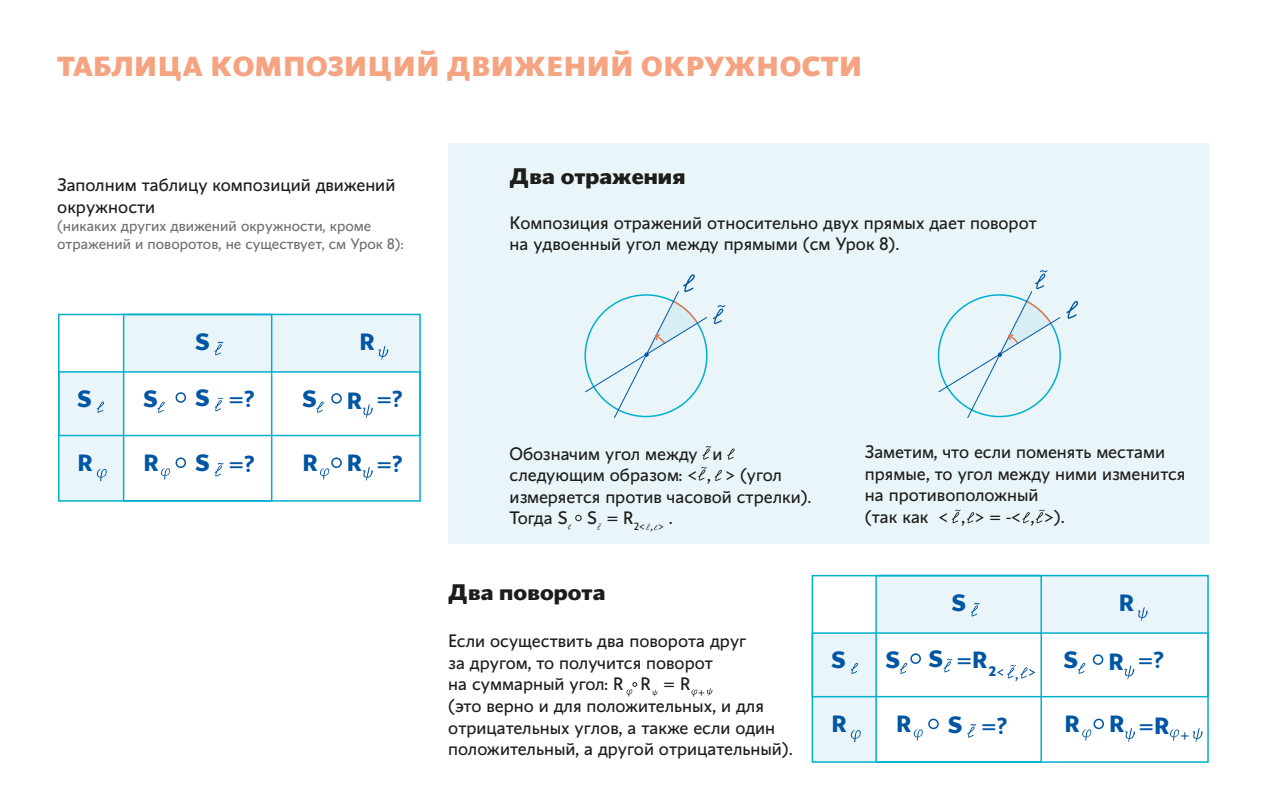
<style>
.page{position:relative;width:1263px;height:804px;background:#fff}
.page>*{position:absolute;margin:0;border:0;box-sizing:border-box;transform-origin:0 0}
.t1{font:800 27.45px "Conqueror Sans";color:#f5a380}
.t2{font:700 23.55px "Conqueror Sans";color:#0056a2}
.t3{font:800 22.5px "Conqueror Sans";color:#1d1d1b}
.t4{font:18px/21.6px "Conqueror Sans";color:#1d1d1b}
.t5{font:15px/18px "Conqueror Sans";color:#706f6f}
.t6{font:700 13.65px "Conqueror Sans";color:#0056a2}
</style>
<div class="page">
<div style="left:448px;top:143px;width:760px;height:401px;background:#eaf5f9"></div>
<div style="left:124px;top:313px;width:296px;height:59px;background:#eaf5f9"></div>
<div style="left:59px;top:372px;width:65px;height:129px;background:#eaf5f9"></div>
<svg style="left:96px;top:468px;width:11px;height:13px"></svg>
<svg style="left:161px;top:468px;width:10px;height:12px"></svg>
<svg style="left:320px;top:468px;width:9px;height:12px"></svg>
<svg style="left:378px;top:346px;width:11px;height:14px"></svg>
<svg style="left:363px;top:467px;width:10px;height:14px"></svg>
<svg style="left:363px;top:404px;width:10px;height:14px"></svg>
<svg style="left:97px;top:401px;width:7px;height:12px"></svg>
<svg style="left:157px;top:401px;width:8px;height:12px"></svg>
<svg style="left:316px;top:401px;width:8px;height:12px"></svg>
<svg style="left:214px;top:341px;width:10px;height:14px"></svg>
<svg style="left:214px;top:398px;width:9px;height:13px"></svg>
<svg style="left:702px;top:446px;width:9px;height:14px"></svg>
<svg style="left:698px;top:467px;width:9px;height:14px"></svg>
<svg style="left:952px;top:510px;width:9px;height:13px"></svg>
<svg style="left:1036px;top:510px;width:9px;height:13px"></svg>
<svg style="left:597px;top:523px;width:4px;height:7px"></svg>
<svg style="left:727px;top:448px;width:8px;height:12px"></svg>
<svg style="left:714px;top:470px;width:8px;height:11px"></svg>
<svg style="left:967px;top:512px;width:7px;height:11px"></svg>
<svg style="left:1022px;top:512px;width:8px;height:11px"></svg>
<svg style="left:646px;top:524px;width:11px;height:6px"></svg>
<div style="left:176px;top:392px;width:10px;height:11px;border:2px solid #0056a2;border-radius:50%"></div>
<svg style="left:568px;top:515px;width:13px;height:15px"></svg>
<svg style="left:214px;top:463px;width:10px;height:14px"></svg>
<div style="left:176px;top:457px;width:10px;height:11px;border:2px solid #0056a2;border-radius:50%"></div>
<div style="left:331px;top:457px;width:11px;height:11px;border:2px solid #0056a2;border-radius:50%"></div>
<div style="left:331px;top:393px;width:11px;height:11px;border:2px solid #0056a2;border-radius:50%"></div>
<div style="left:58px;top:314px;width:363px;height:188px;border:2px solid #00b0cd"></div>
<div style="left:123px;top:314px;width:149px;height:188px;border:2px solid #00b0cd"></div>
<div style="left:58px;top:371px;width:363px;height:65px;border:2px solid #00b0cd"></div>
<div style="left:877px;top:574px;width:331px;height:59px;background:#eaf5f9"></div>
<div style="left:813px;top:633px;width:64px;height:129px;background:#eaf5f9"></div>
<svg style="left:850px;top:730px;width:11px;height:13px"></svg>
<svg style="left:626px;top:682px;width:11px;height:15px"></svg>
<svg style="left:691px;top:689px;width:7px;height:8px"></svg>
<svg style="left:913px;top:729px;width:10px;height:12px"></svg>
<svg style="left:1170px;top:729px;width:9px;height:12px"></svg>
<svg style="left:1082px;top:729px;width:10px;height:12px"></svg>
<svg style="left:1137px;top:607px;width:11px;height:14px"></svg>
<svg style="left:1192px;top:728px;width:11px;height:14px"></svg>
<svg style="left:1125px;top:728px;width:10px;height:14px"></svg>
<svg style="left:652px;top:690px;width:6px;height:7px"></svg>
<svg style="left:707px;top:688px;width:6px;height:8px"></svg>
<svg style="left:1124px;top:665px;width:11px;height:15px"></svg>
<svg style="left:851px;top:663px;width:7px;height:11px"></svg>
<svg style="left:900px;top:663px;width:7px;height:11px"></svg>
<svg style="left:1078px;top:663px;width:7px;height:11px"></svg>
<svg style="left:971px;top:603px;width:9px;height:14px"></svg>
<svg style="left:943px;top:659px;width:9px;height:13px"></svg>
<div style="left:910px;top:653px;width:11px;height:11px;border:2px solid #0056a2;border-radius:50%"></div>
<svg style="left:967px;top:724px;width:9px;height:14px"></svg>
<div style="left:928px;top:719px;width:11px;height:10px;border:2px solid #0056a2;border-radius:50%"></div>
<div style="left:1093px;top:719px;width:11px;height:10px;border:2px solid #0056a2;border-radius:50%"></div>
<div style="left:1093px;top:654px;width:10px;height:11px;border:2px solid #0056a2;border-radius:50%"></div>
<div style="left:812px;top:575px;width:397px;height:188px;border:2px solid #00b0cd"></div>
<div style="left:875px;top:575px;width:167px;height:188px;border:2px solid #00b0cd"></div>
<div style="left:812px;top:632px;width:397px;height:65px;border:2px solid #00b0cd"></div>
<svg style="left:997px;top:665px;width:38px;height:13px"></svg>
<svg style="left:584px;top:274px;width:141px;height:144px"></svg>
<svg style="left:937px;top:270px;width:141px;height:148px"></svg>
<h1 class="t1" style="left:57px;top:49px;width:807px">ТАБЛИЦА КОМПОЗИЦИЙ ДВИЖЕНИЙ ОКРУЖНОСТИ</h1>
<p class="t4" style="left:57px;top:174px;width:340px">Заполним таблицу композиций движений окружности</p>
<p class="t5" style="left:57px;top:217px;width:348px">(никаких других движений окружности, кроме отражений и поворотов, не существует, см Урок 8):</p>
<h2 class="t2" style="left:77px;top:385px;width:16px">S</h2>
<h2 class="t2" style="left:77px;top:449px;width:18px">R</h2>
<h2 class="t2" style="left:195px;top:328px;width:16px">S</h2>
<h2 class="t2" style="left:359px;top:328px;width:18px">R</h2>
<h2 class="t2" style="left:143px;top:385px;width:16px">S</h2>
<h2 class="t2" style="left:195px;top:385px;width:61px">S =?</h2>
<h2 class="t2" style="left:302px;top:385px;width:16px">S</h2>
<h2 class="t2" style="left:347px;top:386px;width:18px">R</h2>
<h2 class="t2" style="left:377px;top:385px;width:28px">=?</h2>
<h2 class="t2" style="left:143px;top:449px;width:18px">R</h2>
<h2 class="t2" style="left:302px;top:449px;width:62px">R R</h2>
<h2 class="t2" style="left:195px;top:450px;width:61px">S =?</h2>
<h2 class="t2" style="left:377px;top:450px;width:28px">=?</h2>
<p class="t3" style="left:510px;top:163px;width:177px">Два отражения</p>
<p class="t4" style="left:510px;top:212px;width:529px">Композиция отражений относительно двух прямых дает поворот на удвоенный угол между прямыми (см Урок 8).</p>
<p class="t4" style="left:510px;top:443px;width:304px">Обозначим угол между и следующим образом: &lt; , &gt; (угол измеряется против часовой стрелки).<br>Тогда S S = R<sub>2&lt;</sub> <sub>,</sub> <sub>&gt;</sub> .</p>
<p class="t4" style="left:865px;top:441px;width:322px">Заметим, что если поменять местами прямые, то угол между ними изменится на противоположный<br>(так как &lt; , &gt; = -&lt; , &gt;).</p>
<p class="t3" style="left:448px;top:578px;width:159px">Два поворота</p>
<p class="t4" style="left:448px;top:631px;width:346px">Если осуществить два поворота друг<br>за другом, то получится поворот<br>на суммарный угол: R R = R <sub>+<br></sub>(это верно и для положительных, и для отрицательных углов, а также если один положительный, а другой отрицательный).</p>
<h2 class="t2" style="left:831px;top:646px;width:16px">S</h2>
<h2 class="t2" style="left:831px;top:710px;width:18px">R</h2>
<h2 class="t2" style="left:951px;top:589px;width:16px">S</h2>
<h2 class="t2" style="left:1118px;top:589px;width:18px">R</h2>
<h2 class="t2" style="left:885px;top:646px;width:113px">S S =R<sub>2</sub></h2>
<h2 class="t2" style="left:1063px;top:646px;width:16px">S</h2>
<h2 class="t2" style="left:1108px;top:647px;width:18px">R</h2>
<h2 class="t2" style="left:948px;top:711px;width:61px">S =?</h2>
<h2 class="t2" style="left:1139px;top:711px;width:33px">=R</h2>
<h2 class="t2" style="left:1138px;top:646px;width:28px">=?</h2>
<p class="t6" style="left:1015px;top:666px;width:5px">,</p>
<h2 class="t2" style="left:896px;top:710px;width:18px">R</h2>
<h2 class="t2" style="left:1064px;top:710px;width:62px">R R</h2>
<p class="t6" style="left:1180px;top:727px;width:10px">+</p>
</div>
